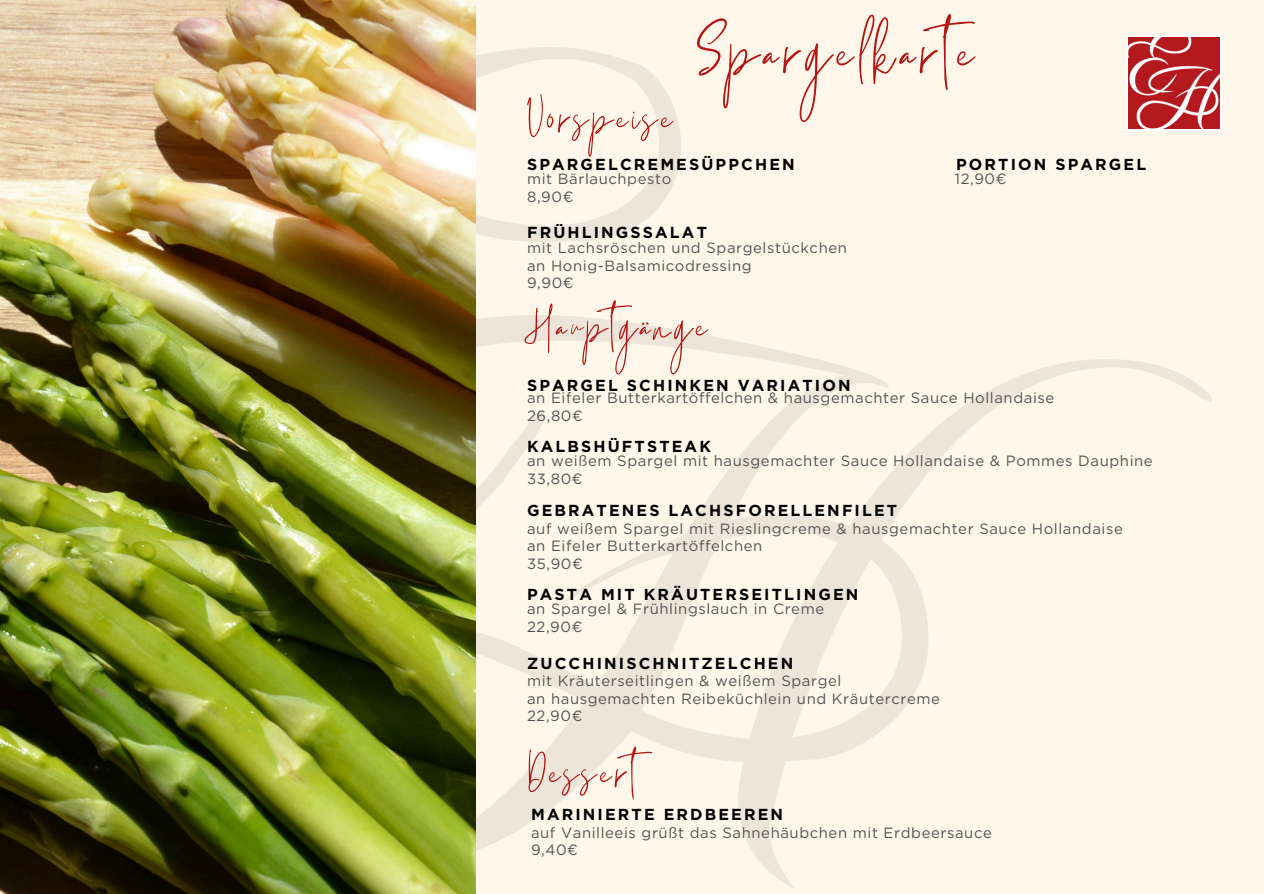
<style>
.page{position:relative;width:1264px;height:894px;background:#fff}
.page>*{position:absolute;margin:0;border:0;box-sizing:border-box;transform-origin:0 0}
.t1{font:78.3px "Themysion";letter-spacing:.075em;color:#b41412}
.t2{font:53.7px "Themysion";letter-spacing:.075em;color:#b41412}
.t3{font:700 15.9px "Gotham";letter-spacing:.135em;color:#000}
.t4{font:14.85px "Gotham";letter-spacing:.04em;color:#545454}
</style>
<div class="page">
<div style="left:0;top:0;width:1263px;height:893px;background:#fff7ea"></div>
<svg style="left:475px;top:46px;width:206px;height:269px"></svg>
<svg style="left:475px;top:315px;width:737px;height:574px"></svg>
<svg style="left:1126px;top:35px;width:95px;height:95px"></svg>
<img style="left:1128px;top:38px;width:91px;height:90px">
<img style="left:0;top:0;width:475px;height:893px">
<p class="t1" style="left:697px;top:-6px;width:299px">Spargelkarte</p>
<p class="t2" style="left:527px;top:78px;width:146px">Vorspeise</p>
<p class="t3" style="left:527px;top:155px;width:269px">SPARGELCREMESÜPPCHEN</p>
<p class="t3" style="left:956px;top:155px;width:192px">PORTION SPARGEL</p>
<p class="t4" style="left:527px;top:170px;width:146px">mit Bärlauchpesto</p>
<p class="t4" style="left:954px;top:170px;width:53px">12,90€</p>
<h1 class="t4" style="left:527px;top:187px;width:48px">8,90€</h1>
<h3 class="t3" style="left:527px;top:223px;width:181px">FRÜHLINGSSALAT</h3>
<p class="t4" style="left:527px;top:239px;width:321px">mit Lachsröschen und Spargelstückchen</p>
<p class="t4" style="left:527px;top:256px;width:226px">an Honig-Balsamicodressing</p>
<p class="t4" style="left:527px;top:274px;width:48px">9,90€</p>
<h2 class="t2" style="left:527px;top:286px;width:181px">Hauptgänge</h2>
<p class="t3" style="left:527px;top:376px;width:325px">SPARGEL SCHINKEN VARIATION</p>
<h2 class="t4" style="left:527px;top:389px;width:528px">an Eifeler Butterkartöffelchen &amp; hausgemachter Sauce Hollandaise</h2>
<h3 class="t4" style="left:527px;top:406px;width:57px">26,80€</h3>
<p class="t3" style="left:527px;top:437px;width:185px">KALBSHÜFTSTEAK</p>
<h3 class="t4" style="left:527px;top:451px;width:627px">an weißem Spargel mit hausgemachter Sauce Hollandaise &amp; Pommes Dauphine</h3>
<p class="t4" style="left:527px;top:469px;width:57px">33,80€</p>
<p class="t3" style="left:527px;top:500px;width:371px">GEBRATENES LACHSFORELLENFILET</p>
<p class="t4" style="left:527px;top:519px;width:597px">auf weißem Spargel mit Rieslingcreme &amp; hausgemachter Sauce Hollandaise</p>
<h2 class="t4" style="left:527px;top:536px;width:237px">an Eifeler Butterkartöffelchen</h2>
<h3 class="t4" style="left:527px;top:554px;width:57px">35,90€</h3>
<p class="t3" style="left:527px;top:584px;width:333px">PASTA MIT KRÄUTERSEITLINGEN</p>
<h3 class="t4" style="left:527px;top:599px;width:298px">an Spargel &amp; Frühlingslauch in Creme</h3>
<p class="t4" style="left:527px;top:617px;width:57px">22,90€</p>
<p class="t3" style="left:527px;top:653px;width:268px">ZUCCHINISCHNITZELCHEN</p>
<p class="t4" style="left:527px;top:672px;width:316px">mit Kräuterseitlingen &amp; weißem Spargel</p>
<h3 class="t4" style="left:527px;top:689px;width:414px">an hausgemachten Reibeküchlein und Kräutercreme</h3>
<p class="t4" style="left:527px;top:707px;width:57px">22,90€</p>
<p class="t2" style="left:527px;top:732px;width:140px">Dessert</p>
<p class="t4" style="left:531px;top:823px;width:462px">auf Vanilleeis grüßt das Sahnehäubchen mit Erdbeersauce</p>
<h3 class="t4" style="left:531px;top:840px;width:48px">9,40€</h3>
<p class="t3" style="left:531px;top:804px;width:253px">MARINIERTE ERDBEEREN</p>
</div>
